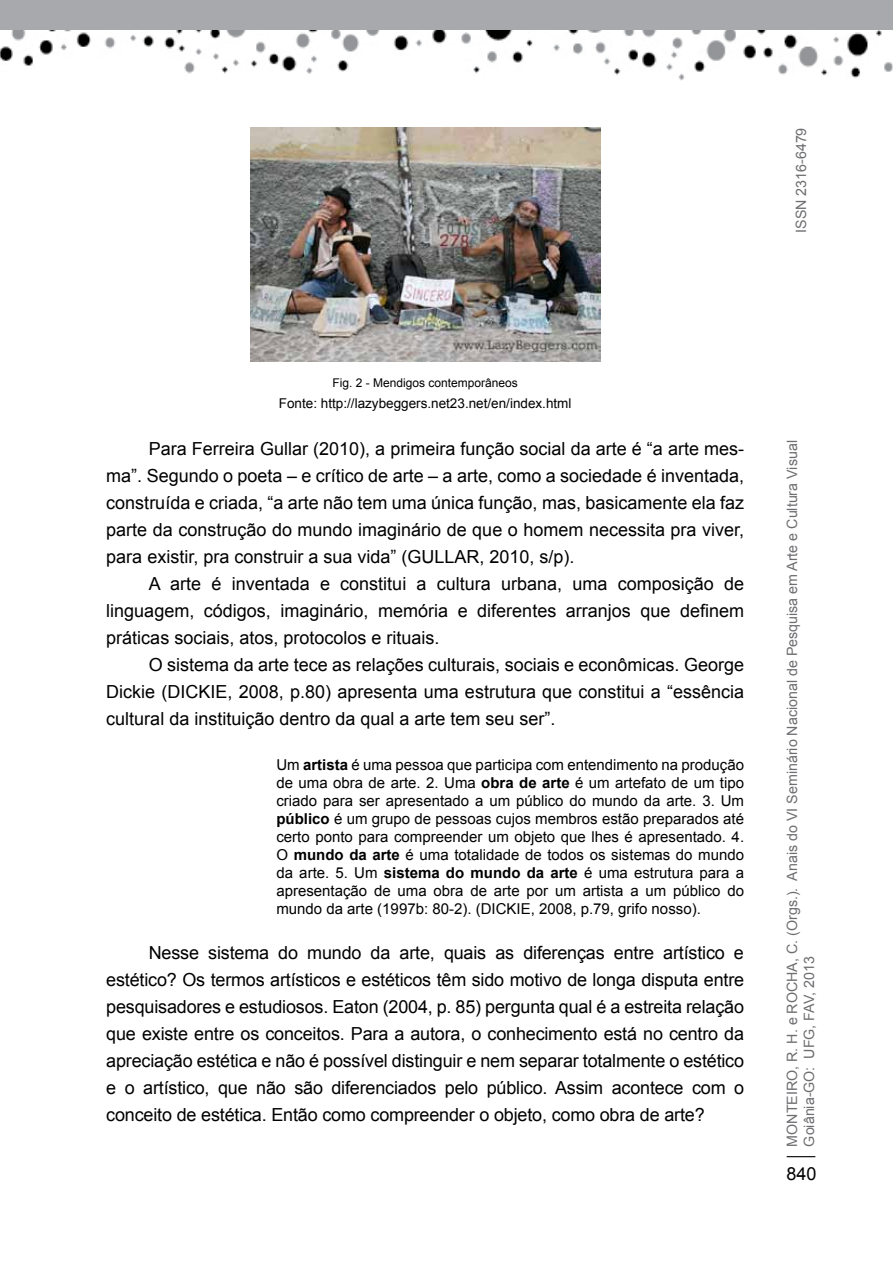
<style>
.page{position:relative;width:893px;height:1263px;background:#fff}
.page>*{position:absolute;margin:0;border:0;box-sizing:border-box;transform-origin:0 0}
.t1{font:18px/27px "Arial";color:#000;text-align:justify}
.t2{font:15px/18px "Arial";color:#000;text-align:justify}
.t3{font:14.25px/17.1px "Arial";color:#6d6e71}
.t4{font:13.5px "Arial";color:#000}
.t5{font:12px "Arial";color:#000}
.s1{font-weight:700}
</style>
<div class="page">
<svg style="left:787px;top:1156px;width:28px;height:1px"></svg>
<img style="left:0;top:30px;width:893px;height:50px">
<div style="left:0;top:0;width:893px;height:30px;background:#a7a9ac"></div>
<img style="left:250px;top:128px;width:350px;height:233px">
<p class="t3" style="left:793px;top:233px;width:107px;rotate:-90deg">ISSN 2316-6479</p>
<p class="t5" style="left:332px;top:375px;width:187px">Fig. 2 - Mendigos contemporâneos</p>
<p class="t4" style="left:279px;top:394px;width:294px">Fonte: http://lazybeggers.net23.net/en/index.html</p>
<p class="t1" style="left:106px;top:436px;width:639px;text-indent:43px">Para Ferreira Gullar (2010), a primeira função social da arte é “a arte mes&shy;ma”. Segundo o poeta – e crítico de arte – a arte, como a sociedade é inventada, construída e criada, “a arte não tem uma única função, mas, basicamente ela faz parte da construção do mundo imaginário de que o homem necessita pra viver, para existir, pra construir a sua vida” (GULLAR, 2010, s/p).</p>
<p class="t1" style="left:106px;top:571px;width:639px;text-indent:43px">A arte é inventada e constitui a cultura urbana, uma composição de linguagem, códigos, imaginário, memória e diferentes arranjos que definem práticas sociais, atos, protocolos e rituais.</p>
<p class="t1" style="left:106px;top:652px;width:639px;text-indent:43px">O sistema da arte tece as relações culturais, sociais e econômicas. George Dickie (DICKIE, 2008, p.80) apresenta uma estrutura que constitui a “essência cultural da instituição dentro da qual a arte tem seu ser”.</p>
<p class="t2" style="left:276px;top:756px;width:469px">Um <span class="s1">artista</span> é uma pessoa que participa com entendimento na produção de uma obra de arte. 2. Uma <span class="s1">obra de arte</span> é um artefato de um tipo criado para ser apresentado a um público do mundo da arte. 3. Um <span class="s1">público</span> é um grupo de pessoas cujos membros estão preparados até certo ponto para compreender um objeto que lhes é apresentado. 4.<br>O <span class="s1">mundo da arte</span> é uma totalidade de todos os sistemas do mundo da arte. 5. Um <span class="s1">sistema do mundo da arte</span> é uma estrutura para a apresentação de uma obra de arte por um artista a um público do mundo da arte (1997b: 80-2). (DICKIE, 2008, p.79, grifo nosso).</p>
<p class="t1" style="left:106px;top:940px;width:639px;text-indent:43px">Nesse sistema do mundo da arte, quais as diferenças entre artístico e estético? Os termos artísticos e estéticos têm sido motivo de longa disputa entre pesquisadores e estudiosos. Eaton (2004, p. 85) pergunta qual é a estreita relação que existe entre os conceitos. Para a autora, o conhecimento está no centro da apreciação estética e não é possível distinguir e nem separar totalmente o estético e o artístico, que não são diferenciados pelo público. Assim acontece com o conceito de estética. Então como compreender o objeto, como obra de arte?</p>
<p class="t3" style="left:784px;top:1146px;width:708px;rotate:-90deg">Montei ro, R. H. e Rocha, C. (Orgs.). Anais do VI Seminário Nacional de Pesquisa em Arte e Cultura Visual<br>Goiânia-GO: UFG, FAV, 2013</p>
<p class="t1" style="left:786px;top:1160px;width:32px">840</p>
</div>
